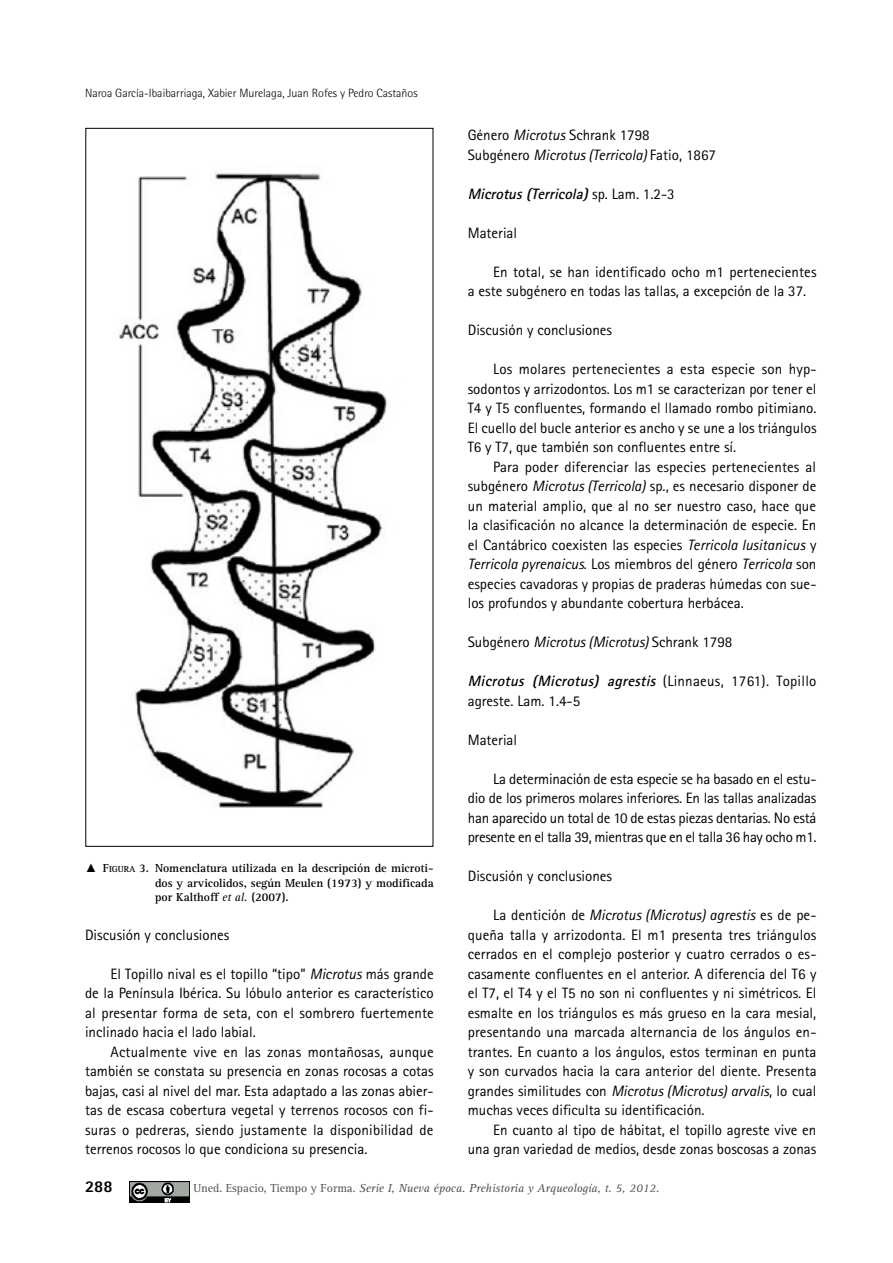
<style>
.page{position:relative;width:893px;height:1263px;background:#fff}
.page>*{position:absolute;margin:0;border:0;box-sizing:border-box;transform-origin:0 0}
.t1{font:800 16.5px "Rotis Sans Serif Std";color:#000}
.PARRAFO-ANT{font:15px/19.5px "Rotis Sans Serif Std";color:#000;text-align:justify}
.PARRAFO{font:15px/19.5px "Rotis Sans Serif Std";color:#000;text-align:justify}
.PARRAFO-ANT-2{font:italic 700 15px "Rotis Sans Serif Std";color:#000}
.PIE_FOTO{font:700 12px/14.2px "Rotis Serif Std";color:#000;text-align:justify}
.t2{font:italic 12px "Rotis Serif Std";color:#514f4d}
.t3{font:300 12px "Rotis Semi Sans Std";color:#000}
.s1{font-family:"Times New Roman";font-weight:400}
.s2{font-style:inherit}
.s3{font-size:9px}
.s4{font-weight:400;font-style:italic}
.s5{font-style:italic}
.s6{font-weight:400;font-style:normal}
.s7{font-weight:700;font-style:italic}
.s8{font-style:normal}
</style>
<div class="page">
<img style="left:129px;top:1181px;width:61px;height:21px">
<img style="left:119px;top:173px;width:269px;height:635px">
<p class="t3" style="left:85px;top:86px;width:334px">Naroa García-Ibaibarriaga, Xabier Murelaga, Juan Rofes y Pedro Castaños</p>
<p class="PIE_FOTO" style="left:155px;top:861px;width:280px;text-indent:-70px"><span class="s1">▲</span> <span class="s2">F</span><span class="s3">IGURA</span> <span class="s2">3.</span> Nomenclatura utilizada en la descripción de microti&shy;dos y arvicolidos, según Meulen (1973) y modificada por Kalthoff <span class="s4">et al.</span> (2007).</p>
<p class="PARRAFO-ANT" style="left:85px;top:925px;width:146px">Discusión y conclusiones</p>
<p class="PARRAFO-ANT" style="left:85px;top:964px;width:350px;text-indent:26px">El Topillo nival es el topillo “tipo” <span class="s5">Microtus</span> más grande de la Península Ibérica. Su lóbulo anterior es característico al presentar forma de seta, con el sombrero fuertemente inclinado hacia el lado labial.</p>
<p class="PARRAFO" style="left:85px;top:1042px;width:350px;text-indent:26px">Actualmente vive en las zonas montañosas, aunque también se constata su presencia en zonas rocosas a cotas bajas, casi al nivel del mar. Esta adaptado a las zonas abier&shy;tas de escasa cobertura vegetal y terrenos rocosos con fi&shy;suras o pedreras, siendo justamente la disponibilidad de terrenos rocosos lo que condiciona su presencia.</p>
<p class="PARRAFO-ANT" style="left:468px;top:125px;width:183px">Género <span class="s5">Microtus</span> Schrank 1798</p>
<p class="PARRAFO" style="left:468px;top:145px;width:250px">Subgénero <span class="s5">Microtus (Terricola)</span> Fatio, 1867</p>
<p class="PARRAFO-ANT-2" style="left:468px;top:184px;width:208px">Microtus(Terricola)<span class="s6">s p . L a m . 1 . 2 - 3</span></p>
<p class="PARRAFO-ANT" style="left:468px;top:223px;width:51px">Material</p>
<p class="PARRAFO-ANT" style="left:468px;top:262px;width:350px;text-indent:26px">En total, se han identificado ocho m1 pertenecientes a este subgénero en todas las tallas, a excepción de la 37.</p>
<p class="PARRAFO-ANT" style="left:468px;top:320px;width:146px">Discusión y conclusiones</p>
<p class="PARRAFO-ANT" style="left:468px;top:359px;width:350px;text-indent:26px">Los molares pertenecientes a esta especie son hyp&shy;sodontos y arrizodontos. Los m1 se caracterizan por tener el T4 y T5 confluentes, formando el llamado rombo pitimiano.<br>El cuello del bucle anterior es ancho y se une a los triángulos T6 y T7, que también son confluentes entre sí.</p>
<p class="PARRAFO" style="left:468px;top:457px;width:350px;text-indent:26px">Para poder diferenciar las especies pertenecientes al subgénero <span class="s5">Microtus (Terricola)</span> sp., es necesario disponer de un material amplio, que al no ser nuestro caso, hace que la clasificación no alcance la determinación de especie. En el Cantábrico coexisten las especies <span class="s5">Terricola lusitanicus</span> y <span class="s5">Terricola pyrenaicus</span>. Los miembros del género <span class="s5">Terricola</span> son especies cavadoras y propias de praderas húmedas con sue&shy;los profundos y abundante cobertura herbácea.</p>
<p class="PARRAFO-ANT" style="left:468px;top:632px;width:266px">Subgénero <span class="s5">Microtus (Microtus)</span> Schrank 1798</p>
<p class="PARRAFO-ANT" style="left:468px;top:671px;width:350px"><span class="s7">Microtus (Microtus) agrestis</span> ( L i n n a e u s , 1 7 6 1 ) . To p i l l o agreste. Lam. 1.4-5</p>
<p class="PARRAFO-ANT" style="left:468px;top:730px;width:51px">Material</p>
<p class="PARRAFO-ANT" style="left:468px;top:769px;width:350px;text-indent:26px">La determinación de esta especie se ha basado en el estu&shy;dio de los primeros molares inferiores. En las tallas analizadas han aparecido un total de 10 de estas piezas dentarias. No está presente en el talla 39, mientras que en el talla 36 hay ocho m1.</p>
<p class="PARRAFO-ANT" style="left:468px;top:866px;width:146px">Discusión y conclusiones</p>
<p class="PARRAFO-ANT" style="left:468px;top:905px;width:350px;text-indent:26px">La dentición de <span class="s5">Microtus (Microtus) agrestis</span> es de pe&shy;queña talla y arrizodonta. El m1 presenta tres triángulos cerrados en el complejo posterior y cuatro cerrados o es&shy;casamente confluentes en el anterior. A diferencia del T6 y el T7, el T4 y el T5 no son ni confluentes y ni simétricos. El esmalte en los triángulos es más grueso en la cara mesial, presentando una marcada alternancia de los ángulos en&shy;trantes. En cuanto a los ángulos, estos terminan en punta y son curvados hacia la cara anterior del diente. Presenta grandes similitudes con <span class="s5">Microtus (Microtus) arvalis</span>, lo cual muchas veces dificulta su identificación.</p>
<p class="PARRAFO" style="left:468px;top:1120px;width:350px;text-align:right">En cuanto al tipo de hábitat, el topillo agreste vive en una gran variedad de medios, desde zonas boscosas a zonas</p>
<p class="t1" style="left:85px;top:1176px;width:29px">288</p>
<p class="t2" style="left:193px;top:1181px;width:467px"><span class="s8">Uned. Espacio, Tiempo y Forma.</span> Serie I, Nueva época. Prehistoria y Arqueología, t. 5, 2012.</p>
</div>
